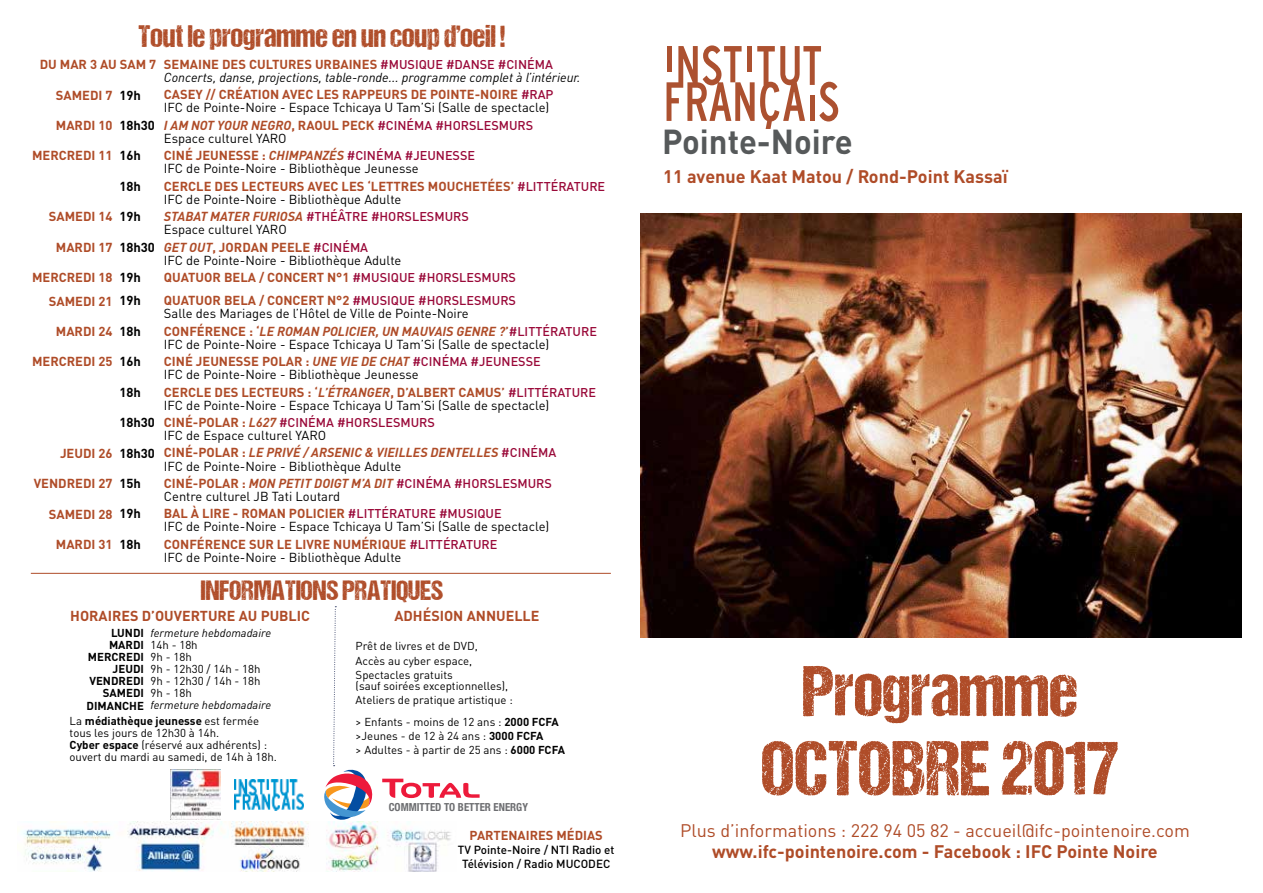
<style>
.page{position:relative;width:1263px;height:893px;background:#fff}
.page>*{position:absolute;margin:0;border:0;box-sizing:border-box;transform-origin:0 0}
.t1{font:78px "DCC Ash";color:#af4c28}
.t2{font:72px "DCC Ash";color:#af4c28}
.t3{font:700 34.2px "DINOT";color:#56595a;scale:.96 1}
.t4{font:31.2px "DCC Ash";color:#af4c28}
.t5{font:28.05px "DCC Ash";color:#af4c28}
.t6{font:700 18px "DINOT";color:#af4c28}
.t7{font:18px "DINOT";color:#af4c28}
.t8{font:700 14.25px "DINOT";color:#af4c28}
.t9{font:12.9px/13px "DINOT";color:#000}
.t10{font:700 12.9px/23.4px "DINOT";color:#af4c28;text-align:right}
.t11{font:italic 12.9px/13.2px "DINOT";color:#000}
.t12{font:italic 700 12.9px/17.4px "DINOT";color:#af4c28}
.t13{font:700 12.9px/23.4px "DINOT";color:#000}
.t14{font:500 12.6px "DINOT";color:#990838}
.t15{font:500 11.7px/14px "DINOT";color:#000;text-align:center}
.t16{font:11.4px/12px "DINOT";color:#000}
.t17{font:700 11.4px/12px "DINOT";color:#000;text-align:right}
.t18{font:italic 11.4px "DINOT";color:#000}
.t19{font:700 condensed 11.1px "Helvetica Neue LT Std";color:#6d6e71}
.s1{font-weight:700;font-style:normal;color:#af4c28}
.s2{font-weight:500;font-style:normal;font-size:12.6px;color:#990838}
.s3{font-weight:700;color:#af4c28}
.s4{font-weight:500;font-size:12.6px;color:#990838}
.s5{font-weight:700;font-style:italic;font-size:12.9px;color:#af4c28}
.s6{font-weight:700;font-size:12.9px;color:#af4c28}
.s7{font-weight:400;color:#000}
.s8{font-weight:700;font-style:italic;color:#af4c28}
.s9{font-weight:400;font-style:normal;color:#000}
.s10{font-style:normal}
.s11{font-weight:700}
</style>
<div class="page">
<img style="left:171px;top:769px;width:50px;height:50px">
<img style="left:235px;top:779px;width:68px;height:32px">
<svg style="left:382px;top:779px;width:98px;height:19px"></svg>
<svg style="left:324px;top:606px;width:49px;height:214px"></svg>
<img style="left:23px;top:822px;width:428px;height:50px">
<hr style="left:31px;top:573px;width:580px;height:1px;background:#af4c28">
<img style="left:640px;top:214px;width:602px;height:424px">
<svg style="left:666px;top:45px;width:172px;height:84px"></svg>
<h3 class="t4" style="left:138px;top:20px;width:368px">Tout le programme en un coup d’oeil !</h3>
<p class="t10" style="left:40px;top:52px;width:118px">DU MAR 3 AU SAM 7</p>
<p class="t10" style="left:56px;top:83px;width:58px">SAMEDI 7</p>
<p class="t10" style="left:56px;top:113px;width:58px">MARDI 10</p>
<p class="t10" style="left:32px;top:144px;width:82px">MERCREDI 11</p>
<p class="t10" style="left:49px;top:205px;width:65px">SAMEDI 14</p>
<p class="t10" style="left:56px;top:235px;width:58px">MARDI 17</p>
<p class="t10" style="left:32px;top:265px;width:82px">MERCREDI 18<br>SAMEDI 21</p>
<p class="t10" style="left:56px;top:319px;width:58px">MARDI 24</p>
<p class="t10" style="left:32px;top:350px;width:82px">MERCREDI 25</p>
<p class="t10" style="left:60px;top:441px;width:54px">JEUDI 26</p>
<p class="t10" style="left:34px;top:471px;width:80px">VENDREDI 27</p>
<p class="t10" style="left:49px;top:502px;width:65px">SAMEDI 28</p>
<p class="t10" style="left:56px;top:532px;width:58px">MARDI 31</p>
<p class="t13" style="left:119px;top:83px;width:23px">19h</p>
<p class="t13" style="left:119px;top:113px;width:37px">18h30</p>
<p class="t13" style="left:119px;top:144px;width:23px">16h</p>
<p class="t13" style="left:119px;top:174px;width:23px">18h</p>
<p class="t13" style="left:119px;top:204px;width:23px">19h</p>
<p class="t13" style="left:119px;top:235px;width:37px">18h30</p>
<p class="t13" style="left:119px;top:265px;width:23px">19h<br>19h</p>
<p class="t13" style="left:119px;top:319px;width:23px">18h</p>
<p class="t13" style="left:119px;top:350px;width:23px">16h</p>
<p class="t13" style="left:119px;top:380px;width:23px">18h</p>
<p class="t13" style="left:119px;top:410px;width:37px">18h30</p>
<p class="t13" style="left:119px;top:441px;width:37px">18h30</p>
<p class="t13" style="left:119px;top:471px;width:23px">15h</p>
<p class="t13" style="left:119px;top:502px;width:23px">19h</p>
<p class="t13" style="left:119px;top:532px;width:23px">18h</p>
<p class="t11" style="left:164px;top:57px;width:418px"><span class="s1">SEMAINE DES CULTURES URBAINES</span> <span class="s2">#MUSIQUE #DANSE #CINÉMA<br></span>Concerts, danse, projections, table-ronde... programme complet à l’intérieur.</p>
<p class="t9" style="left:164px;top:88px;width:391px"><span class="s3">CASEY // CRÉATION AVEC LES RAPPEURS DE POINTE-NOIRE</span> <span class="s4">#RAP<br></span>IFC de Pointe-Noire - Espace Tchicaya U Tam’Si (Salle de spectacle)</p>
<p class="t14" style="left:164px;top:117px;width:371px"><span class="s5">I AM NOT YOUR NEGRO</span><span class="s6">, RAOUL PECK</span> #CINÉMA #HORSLESMURS</p>
<p class="t9" style="left:164px;top:131px;width:124px">Espace culturel YARO</p>
<p class="t14" style="left:164px;top:148px;width:313px"><span class="s6">CINÉ JEUNESSE :</span> <span class="s5">CHIMPANZÉS</span> #CINÉMA #JEUNESSE</p>
<p class="t10" style="left:164px;top:160px;width:443px;line-height:17.4px;text-align:left"><span class="s7">IFC de Pointe-Noire - Bibliothèque Jeunesse<br></span>CERCLE DES LECTEURS AVEC LES ‘LETTRES MOUCHETÉES’ <span class="s4">#LITTÉRATURE</span></p>
<p class="t9" style="left:164px;top:192px;width:239px">IFC de Pointe-Noire - Bibliothèque Adulte</p>
<p class="t14" style="left:164px;top:208px;width:306px"><span class="s5">STABAT MATER FURIOSA</span> #THÉÂTRE #HORSLESMURS</p>
<p class="t9" style="left:164px;top:221px;width:206px;line-height:17.4px">Espace culturel YARO<br><span class="s8">GET OUT</span><span class="s3">, JORDAN PEELE</span> <span class="s4">#CINÉMA</span></p>
<p class="t9" style="left:164px;top:251px;width:354px;line-height:17.4px">IFC de Pointe-Noire - Bibliothèque Adulte<br><span class="s3">QUATUOR BELA / CONCERT N°1</span> <span class="s4">#MUSIQUE #HORSLESMURS</span></p>
<p class="t9" style="left:164px;top:294px;width:354px"><span class="s3">QUATUOR BELA / CONCERT N°2</span> <span class="s4">#MUSIQUE #HORSLESMURS<br></span>Salle des Mariages de l’Hôtel de Ville de Pointe-Noire</p>
<p class="t9" style="left:164px;top:324px;width:434px"><span class="s3">CONFÉRENCE : ‘</span><span class="s8">LE ROMAN POLICIER, UN MAUVAIS GENRE ?</span><span class="s3">’</span><span class="s4">#LITTÉRATURE<br></span>IFC de Pointe-Noire - Espace Tchicaya U Tam’Si (Salle de spectacle)</p>
<p class="t9" style="left:164px;top:355px;width:378px"><span class="s3">CINÉ JEUNESSE POLAR :</span> <span class="s8">UNE VIE DE CHAT</span> <span class="s4">#CINÉMA #JEUNESSE<br></span>IFC de Pointe-Noire - Bibliothèque Jeunesse</p>
<p class="t9" style="left:164px;top:385px;width:434px"><span class="s3">CERCLE DES LECTEURS : ‘</span><span class="s8">L’ÉTRANGER</span><span class="s3">, D’ALBERT CAMUS’</span> <span class="s4">#LITTÉRATURE<br></span>IFC de Pointe-Noire - Espace Tchicaya U Tam’Si (Salle de spectacle)</p>
<p class="t14" style="left:164px;top:414px;width:273px"><span class="s6">CINÉ-POLAR :</span> <span class="s5">L627</span> #CINÉMA #HORSLESMURS</p>
<p class="t12" style="left:164px;top:426px;width:394px"><span class="s9">IFC de Espace culturel YARO<br></span><span class="s10">CINÉ-POLAR :</span> LE PRIVÉ / ARSENIC &amp; VIEILLES DENTELLES <span class="s2">#CINÉMA</span></p>
<p class="t9" style="left:164px;top:457px;width:390px;line-height:17.4px">IFC de Pointe-Noire - Bibliothèque Adulte<br><span class="s3">CINÉ-POLAR :</span> <span class="s8">MON PETIT DOIGT M’A DIT</span> <span class="s4">#CINÉMA #HORSLESMURS</span></p>
<p class="t9" style="left:164px;top:487px;width:339px;line-height:17.4px">Centre culturel JB Tati Loutard<br><span class="s3">BAL À LIRE - ROMAN POLICIER</span> <span class="s4">#LITTÉRATURE #MUSIQUE</span></p>
<p class="t9" style="left:164px;top:518px;width:387px;line-height:17.4px">IFC de Pointe-Noire - Espace Tchicaya U Tam’Si (Salle de spectacle)<br><span class="s3">CONFÉRENCE SUR LE LIVRE NUMÉRIQUE</span> <span class="s4">#LITTÉRATURE</span></p>
<p class="t9" style="left:164px;top:550px;width:239px">IFC de Pointe-Noire - Bibliothèque Adulte</p>
<h3 class="t5" style="left:201px;top:575px;width:244px">INFORMATIONS PRATIQUES</h3>
<p class="t8" style="left:394px;top:607px;width:146px">ADHÉSION ANNUELLE</p>
<p class="t16" style="left:356px;top:639px;width:124px;line-height:14.5px">Prêt de livres et de DVD,<br>Accès au cyber espace,<br>Spectacles gratuits</p>
<p class="t16" style="left:356px;top:678px;width:159px;line-height:14.5px">(sauf soirées exceptionnelles),<br>Ateliers de pratique artistique :</p>
<p class="t16" style="left:356px;top:715px;width:211px;line-height:13.6px">&gt; Enfants - moins de 12 ans : <span class="s11">2000 FCFA </span>&gt;Jeunes - de 12 à 24 ans : <span class="s11">3000 FCFA<br></span>&gt; Adultes - à partir de 25 ans : <span class="s11">6000 FCFA</span></p>
<p class="t8" style="left:70px;top:607px;width:241px">HORAIRES D’OUVERTURE AU PUBLIC</p>
<p class="t17" style="left:87px;top:627px;width:59px">LUNDI<br>MARDI<br>MERCREDI<br>JEUDI<br>VENDREDI<br>SAMEDI<br>DIMANCHE</p>
<p class="t18" style="left:150px;top:626px;width:122px">fermeture hebdomadaire</p>
<p class="t16" style="left:150px;top:639px;width:112px">14h - 18h<br>9h - 18h<br>9h - 12h30 / 14h - 18h<br>9h - 12h30 / 14h - 18h<br>9h - 18h</p>
<p class="t18" style="left:150px;top:698px;width:122px">fermeture hebdomadaire</p>
<p class="t16" style="left:70px;top:714px;width:209px">La <span class="s11">médiathèque jeunesse</span> est fermée tous les jours de 12h30 à 14h.<br><span class="s11">Cyber espace</span> (réservé aux adhérents) : ouvert du mardi au samedi, de 14h à 18h.</p>
<p class="t19" style="left:389px;top:800px;width:141px">COMMITTED TO BETTER ENERGY</p>
<p class="t10" style="left:470px;top:823px;width:135px">PARTENAIRES MÉDIAS</p>
<p class="t15" style="left:458px;top:843px;width:158px">TV Pointe-Noire / NTI Radio et<br>Télévision / Radio MUCODEC</p>
<h3 class="t3" style="left:662px;top:119px;width:200px">Pointe-Noire</h3>
<h3 class="t6" style="left:663px;top:165px;width:346px">11 avenue Kaat Matou / Rond-Point Kassaï</h3>
<h2 class="t2" style="left:802px;top:653px;width:277px">Programme</h2>
<h1 class="t1" style="left:761px;top:726px;width:359px">OCTOBRE 2017</h1>
<h3 class="t7" style="left:680px;top:819px;width:511px">Plus d’informations : 222 94 05 82 - accueil@ifc-pointenoire.com</h3>
<h3 class="t6" style="left:712px;top:840px;width:447px">www.ifc-pointenoire.com - Facebook : IFC Pointe Noire</h3>
</div>
